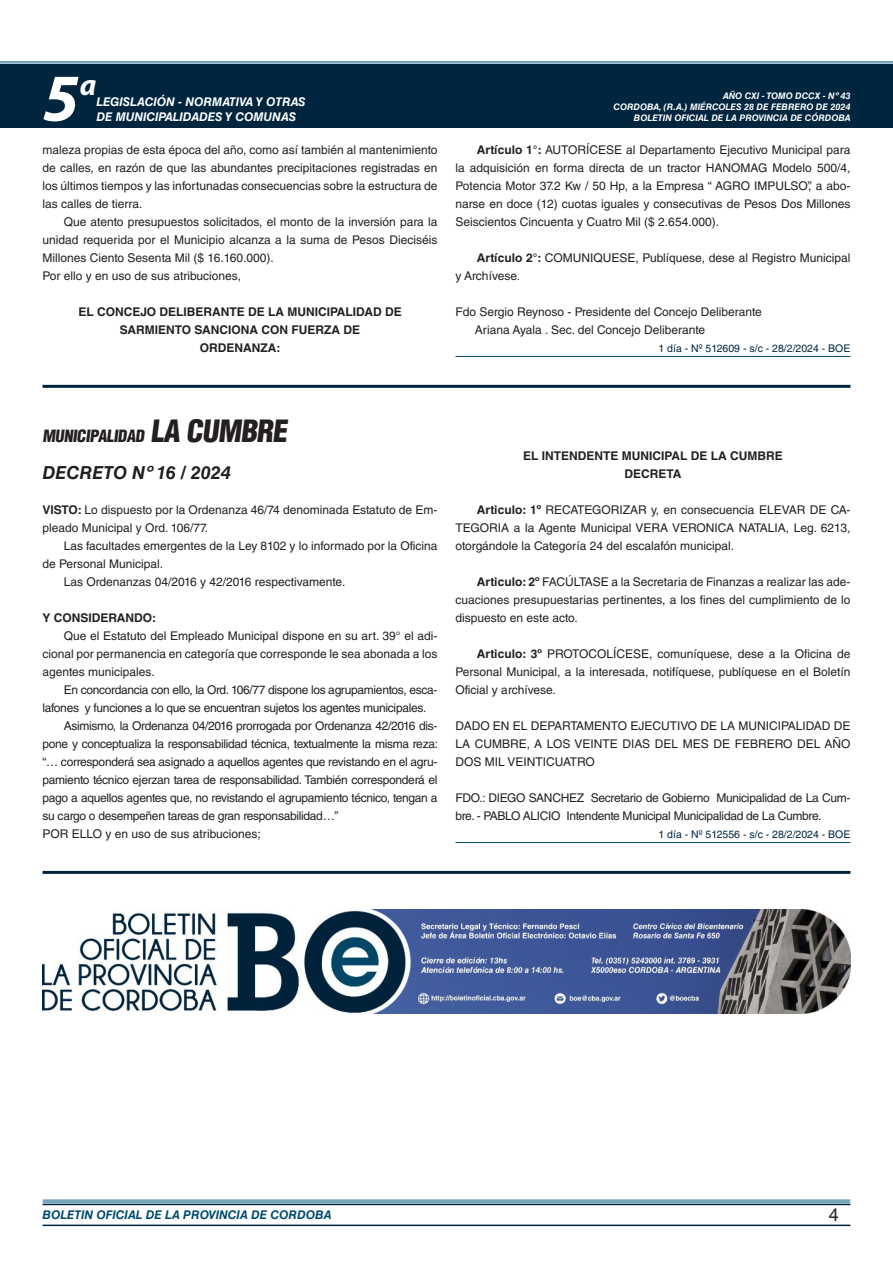
<style>
.page{position:relative;width:893px;height:1263px;background:#fff}
.page>*{position:absolute;margin:0;border:0;box-sizing:border-box;transform-origin:0 0}
.t1{font:italic 700 67.5px "Myriad Pro";color:#fff}
.t2{font:italic 700 30px "Myriad Pro";color:#fff}
.NOMBRE_DE_MINISTERIO{font:italic 700 18px "Helvetica LT Std";color:#231f20}
.t3{font:18px "Helvetica LT Std";color:#231f20}
.BASE{font:900 condensed 16.5px "Helvetica LT Std";color:#231f20}
.TEXTO_BASE{font:12px/18px "Helvetica LT Std";color:#231f20;text-align:justify}
.TEXTO_BASE-2{font:12px/18px "Helvetica LT Std";letter-spacing:-.025em;color:#231f20}
.RESUELVE{font:700 12px/18px "Helvetica LT Std";color:#231f20;text-align:center}
.t4{font:italic 700 12px "Helvetica LT Std";color:#fff}
.t5{font:italic 700 12px "Helvetica LT Std";color:#004b6c}
.TEXTO_BASE-3{font:700 12px "Helvetica LT Std";color:#231f20}
.FECHA_DE_VENCIMIENTO{font:10.5px "Helvetica LT Std";color:#00263f}
.t6{font:italic 700 9px/10.8px "Helvetica LT Std";color:#fff;text-align:right}
.s1{font-weight:700}
.s2{font-size:30px}
</style>
<div class="page">
<div style="left:0;top:61px;width:893px;height:6px;background:#fff;opacity:.75"></div>
<div style="left:0;top:64px;width:893px;height:64px;background:#00263f"></div>
<hr style="left:43px;top:1224px;width:807px;height:2px;background:#00263f">
<div style="left:42px;top:1198px;width:809px;height:8px;background:#fff;opacity:.75"></div>
<hr style="left:455px;top:356px;width:395px;height:1px;background:#004b6c">
<hr style="left:43px;top:385px;width:807px;height:3px;background:#00263f">
<hr style="left:455px;top:842px;width:395px;height:1px;background:#004b6c">
<hr style="left:43px;top:871px;width:807px;height:3px;background:#00263f">
<img style="left:43px;top:910px;width:807px;height:103px">
<h1 class="t1" style="left:43px;top:54px;width:38px">5</h1>
<h2 class="t2" style="left:80px;top:66px;width:18px">a</h2>
<p class="t4" style="left:96px;top:95px;width:211px">LEGISLACIÓN - NORMATIVA Y OTRAS</p>
<p class="t4" style="left:96px;top:109px;width:201px">DE MUNICIPALIDADES Y COMUNAS</p>
<p class="TEXTO_BASE" style="left:43px;top:141px;width:396px">maleza propias de esta época del año, como así también al mantenimiento de calles, en razón de que las abundantes precipitaciones registradas en los últimos tiempos y las infortunadas consecuencias sobre la estructura de las calles de tierra.</p>
<p class="TEXTO_BASE" style="left:43px;top:213px;width:396px;text-indent:21px">Que atento presupuestos solicitados, el monto de la inversión para la unidad requerida por el Municipio alcanza a la suma de Pesos Dieciséis Millones Ciento Sesenta Mil ($ 16.160.000).</p>
<p class="TEXTO_BASE" style="left:43px;top:267px;width:200px">Por ello y en uso de sus atribuciones,</p>
<p class="RESUELVE" style="left:78px;top:302px;width:325px">EL CONCEJO DELIBERANTE DE LA MUNICIPALIDAD DE<br>SARMIENTO SANCIONA CON FUERZA DE</p>
<p class="RESUELVE" style="left:200px;top:338px;width:82px">ORDENANZA:</p>
<p class="t6" style="left:614px;top:91px;width:238px">AÑO CXI - TOMO DCCX - Nº 43<br>CORDOBA, (R.A.) MIÉRCOLES 28 DE FEBRERO DE 2024<br>BOLETIN OFICIAL DE LA PROVINCIA DE CÓRDOBA</p>
<p class="TEXTO_BASE" style="left:455px;top:141px;width:396px;text-indent:21px"><span class="s1">Artículo 1°:</span> AUTORÍCESE al Departamento Ejecutivo Municipal para la adquisición en forma directa de un tractor HANOMAG Modelo 500/4, Potencia Motor 37.2 Kw / 50 Hp, a la Empresa “ AGRO IMPULSO”, a abo&shy;narse en doce (12) cuotas iguales y consecutivas de Pesos Dos Millones Seiscientos Cincuenta y Cuatro Mil ($ 2.654.000).</p>
<p class="TEXTO_BASE" style="left:455px;top:249px;width:396px;text-indent:21px"><span class="s1">Artículo 2°:</span> COMUNIQUESE, Publíquese, dese al Registro Municipal y Archívese.</p>
<p class="TEXTO_BASE" style="left:455px;top:303px;width:308px">Fdo Sergio Reynoso - Presidente del Concejo Deliberante</p>
<p class="TEXTO_BASE" style="left:475px;top:321px;width:232px">Ariana Ayala . Sec. del Concejo Deliberante</p>
<p class="FECHA_DE_VENCIMIENTO" style="left:658px;top:342px;width:193px">1 día - Nº 512609 - s/c - 28/2/2024 - BOE</p>
<p class="BASE" style="left:43px;top:425px;width:251px">MUNICIPALIDAD <span class="s2">LA CUMBRE</span></p>
<p class="NOMBRE_DE_MINISTERIO" style="left:43px;top:462px;width:190px">DECRETO Nº 16 / 2024</p>
<p class="TEXTO_BASE" style="left:43px;top:501px;width:396px"><span class="s1">VISTO:</span> Lo dispuesto por la Ordenanza 46/74 denominada Estatuto de Em&shy;pleado Municipal y Ord. 106/77.</p>
<p class="TEXTO_BASE" style="left:43px;top:537px;width:396px;text-indent:21px">Las facultades emergentes de la Ley 8102 y lo informado por la Oficina de Personal Municipal.</p>
<p class="TEXTO_BASE" style="left:64px;top:573px;width:283px">Las Ordenanzas 04/2016 y 42/2016 respectivamente.</p>
<p class="TEXTO_BASE-3" style="left:43px;top:610px;width:115px">Y CONSIDERANDO:</p>
<p class="TEXTO_BASE" style="left:43px;top:627px;width:396px;text-indent:21px">Que el Estatuto del Empleado Municipal dispone en su art. 39° el adi&shy;cional por permanencia en categoría que corresponde le sea abonada a los agentes municipales.</p>
<p class="TEXTO_BASE-2" style="left:43px;top:681px;width:396px;text-indent:21px">En concordancia con ello, la Ord. 106/77 dispone los agrupamientos, esca&shy;lafones y funciones a lo que se encuentran sujetos los agentes municipales.</p>
<p class="TEXTO_BASE" style="left:43px;top:717px;width:397px;text-indent:21px">Asimismo, la Ordenanza 04/2016 prorrogada por Ordenanza 42/2016 dis&shy;pone y conceptualiza la responsabilidad técnica, textualmente la misma reza: “… corresponderá sea asignado a aquellos agentes que revistando en el agru&shy;pamiento técnico ejerzan tarea de responsabilidad. También corresponderá el pago a aquellos agentes que, no revistando el agrupamiento técnico, tengan a su cargo o desempeñen tareas de gran responsabilidad…”</p>
<p class="TEXTO_BASE" style="left:43px;top:825px;width:220px">POR ELLO y en uso de sus atribuciones;</p>
<p class="RESUELVE" style="left:523px;top:446px;width:261px">EL INTENDENTE MUNICIPAL DE LA CUMBRE</p>
<p class="RESUELVE" style="left:624px;top:464px;width:58px">DECRETA</p>
<p class="TEXTO_BASE" style="left:455px;top:501px;width:396px;text-indent:21px"><span class="s1">Articulo: 1º</span> RECATEGORIZAR y, en consecuencia ELEVAR DE CA-TEGORIA a la Agente Municipal VERA VERONICA NATALIA, Leg. 6213, otorgándole la Categoría 24 del escalafón municipal.</p>
<p class="TEXTO_BASE" style="left:455px;top:573px;width:396px;text-indent:21px"><span class="s1">Articulo: 2º</span> FACÚLTASE a la Secretaria de Finanzas a realizar las ade&shy;cuaciones presupuestarias pertinentes, a los fines del cumplimiento de lo dispuesto en este acto.</p>
<p class="TEXTO_BASE" style="left:455px;top:645px;width:396px;text-indent:21px"><span class="s1">Articulo: 3º</span> PROTOCOLÍCESE, comuníquese, dese a la Oficina de Personal Municipal, a la interesada, notifíquese, publíquese en el Boletín Oficial y archívese.</p>
<p class="TEXTO_BASE" style="left:455px;top:717px;width:396px">DADO EN EL DEPARTAMENTO EJECUTIVO DE LA MUNICIPALIDAD DE LA CUMBRE, A LOS VEINTE DIAS DEL MES DE FEBRERO DEL AÑO DOS MIL VEINTICUATRO</p>
<p class="TEXTO_BASE-2" style="left:455px;top:789px;width:396px">FDO.: DIEGO SANCHEZ Secretario de Gobierno Municipalidad de La Cum&shy;bre. - PABLO ALICIO Intendente Municipal Municipalidad de La Cumbre.</p>
<p class="FECHA_DE_VENCIMIENTO" style="left:658px;top:828px;width:193px">1 día - Nº 512556 - s/c - 28/2/2024 - BOE</p>
<p class="t5" style="left:43px;top:1208px;width:290px">BOLETIN OFICIAL DE LA PROVINCIA DE CORDOBA</p>
<h3 class="t3" style="left:829px;top:1204px;width:12px">4</h3>
</div>
